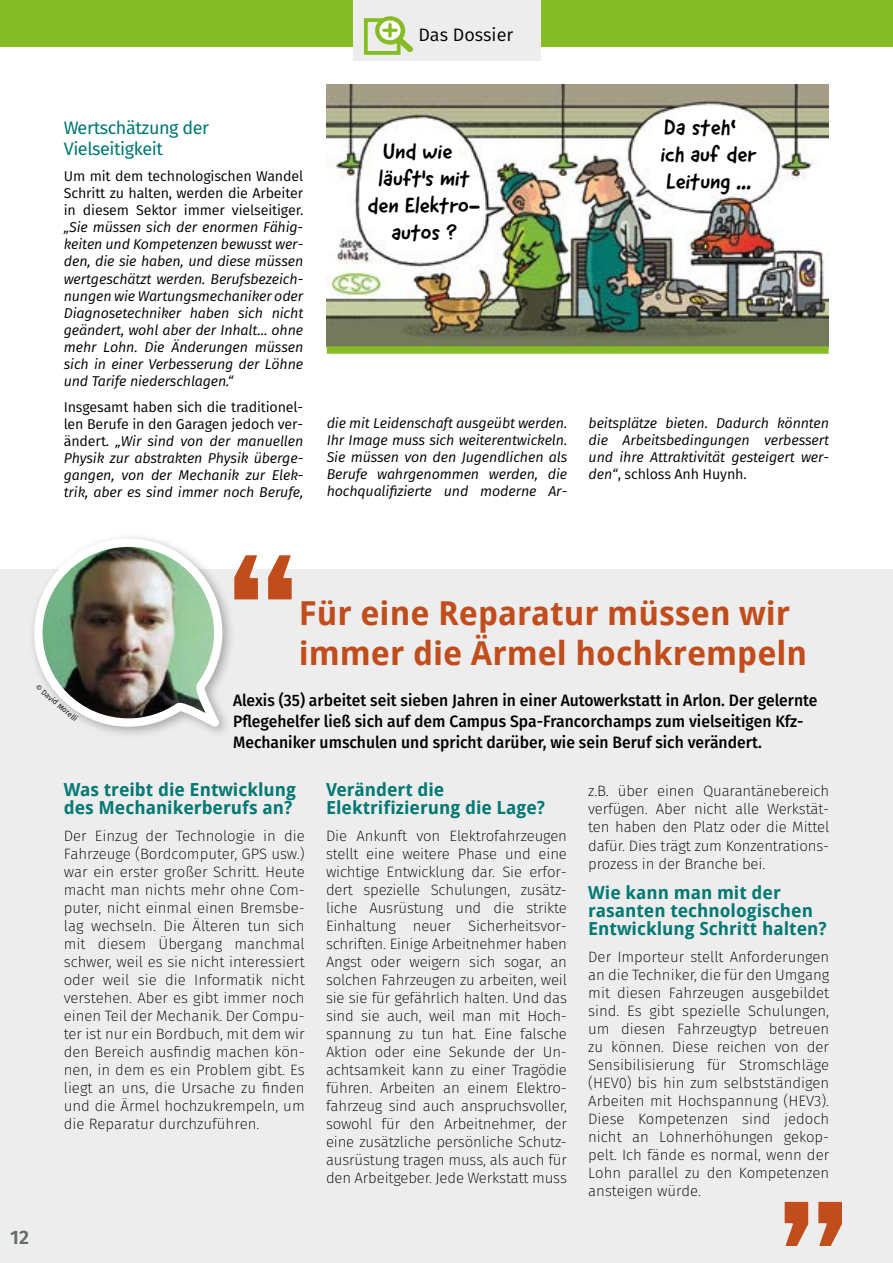
<style>
.page{position:relative;width:893px;height:1263px;background:#fff}
.page>*{position:absolute;margin:0;border:0;box-sizing:border-box;transform-origin:0 0}
.t1{font:700 33px/39.6px "Droid Sans";color:#c14d1d}
.t2{font:22.5px/27px "Good Dog New";color:#000;text-align:center}
.t3{font:600 19.5px "Fira Sans";color:#64696c}
.t4{font:700 18px/18px "Droid Sans";color:#007873}
.t5{font:18px/21.6px "Fira Sans";letter-spacing:-.025em;color:#007873}
.t6{font:18px "Fira Sans";color:#000}
.t7{font:500 16.5px/21px "Fira Sans";color:#000;scale:.95 1}
.t8{font:200 15px/18px "Fira Sans";letter-spacing:-.01em;color:#000;text-align:justify}
.t9{font:italic 14.25px/17.1px "Fira Sans";letter-spacing:-.01em;color:#000;text-align:justify}
.t10{font:14.25px/17.1px "Fira Sans";letter-spacing:-.01em;color:#000;text-align:justify}
.t11{font:7.5px "Fira Sans";color:#000}
.s1{font-style:normal}
</style>
<div class="page">
<div style="left:0;top:569px;width:893px;height:694px;background:#ededed"></div>
<div style="left:0;top:0;width:893px;height:47px;background:#86bc25"></div>
<div style="left:353px;top:0;width:188px;height:61px;background:#ededed"></div>
<svg style="left:364px;top:16px;width:49px;height:39px"></svg>
<img style="left:327px;top:85px;width:502px;height:261px">
<div style="left:327px;top:346px;width:502px;height:8px;background:#86bc25"></div>
<div style="left:29px;top:533px;width:207px;height:207px;background:#000;opacity:.3"></div>
<img style="left:30px;top:534px;width:197px;height:197px">
<svg style="left:234px;top:555px;width:58px;height:44px"></svg>
<svg style="left:785px;top:1202px;width:57px;height:44px"></svg>
<p class="t6" style="left:419px;top:21px;width:96px">Das Dossier</p>
<p class="t5" style="left:64px;top:116px;width:147px">Wertschätzung der<br>Vielseitigkeit</p>
<p class="t10" style="left:64px;top:167px;width:241px">Um mit dem technologischen Wandel Schritt zu halten, werden die Arbeiter in diesem Sektor immer vielseitiger.</p>
<p class="t9" style="left:64px;top:218px;width:241px">„Sie müssen sich der enormen Fähig&shy;keiten und Kompetenzen bewusst wer&shy;den, die sie haben, und diese müssen wertgeschätzt werden. Berufsbezeich&shy;nungen wie Wartungsmechaniker oder Diagnosetechniker haben sich nicht geändert, wohl aber der Inhalt… ohne mehr Lohn. Die Änderungen müssen sich in einer Verbesserung der Löhne und Tarife niederschlagen.“</p>
<p class="t9" style="left:64px;top:398px;width:241px"><span class="s1">Insgesamt haben sich die traditionel&shy;len Berufe in den Garagen jedoch ver&shy;ändert.</span> „Wir sind von der manuellen Physik zur abstrakten Physik überge&shy;gangen, von der Mechanik zur Elek&shy;trik, aber es sind immer noch Berufe,</p>
<h2 class="t2" style="left:368px;top:138px;width:114px">Und wie läuft's mit den Elektro&shy;autos ?</h2>
<h2 class="t2" style="left:661px;top:113px;width:98px;text-align:left">Da steh‘ ich auf der<br>Leitung ...</h2>
<p class="t9" style="left:327px;top:414px;width:242px">die mit Leidenschaft ausgeübt werden.<br>Ihr Image muss sich weiterentwickeln.<br>Sie müssen von den Jugendlichen als Berufe wahrgenommen werden, die hochqualifizierte und moderne Ar-</p>
<p class="t9" style="left:589px;top:414px;width:242px">beitsplätze bieten. Dadurch könnten die Arbeitsbedingungen verbessert und ihre Attraktivität gesteigert wer&shy;den“<span class="s1">, schloss Anh Huynh.</span></p>
<p class="t11" style="left:40px;top:682px;width:54px;rotate:40deg">© David Morelli</p>
<h1 class="t1" style="left:299px;top:593px;width:510px">Für eine Reparatur müssen wir immer die Ärmel hochkrempeln</h1>
<p class="t7" style="left:233px;top:689px;width:617px">Alexis (35) arbeitet seit sieben Jahren in einer Autowerkstatt in Arlon. Der gelernte<br>Pflegehelfer ließ sich auf dem Campus Spa-Francorchamps zum vielseitigen Kfz-<br>Mechaniker umschulen und spricht darüber, wie sein Beruf sich verändert.</p>
<h3 class="t3" style="left:10px;top:1221px;width:20px">12</h3>
<p class="t4" style="left:64px;top:780px;width:234px">Was treibt die Entwicklung des Mechanikerberufs an?</p>
<p class="t8" style="left:64px;top:826px;width:242px">Der Einzug der Technologie in die Fahrzeuge (Bordcomputer, GPS usw.) war ein erster großer Schritt. Heute macht man nichts mehr ohne Com&shy;puter, nicht einmal einen Bremsbe&shy;lag wechseln. Die Älteren tun sich mit diesem Übergang manchmal schwer, weil es sie nicht interessiert oder weil sie die Informatik nicht verstehen. Aber es gibt immer noch einen Teil der Mechanik. Der Compu&shy;ter ist nur ein Bordbuch, mit dem wir den Bereich ausfindig machen kön&shy;nen, in dem es ein Problem gibt. Es liegt an uns, die Ursache zu finden und die Ärmel hochzukrempeln, um die Reparatur durchzuführen.</p>
<p class="t4" style="left:326px;top:780px;width:221px">Verändert die<br>Elektrifizierung die Lage?</p>
<p class="t8" style="left:326px;top:826px;width:242px">Die Ankunft von Elektrofahrzeugen stellt eine weitere Phase und eine wichtige Entwicklung dar. Sie erfor&shy;dert spezielle Schulungen, zusätz&shy;liche Ausrüstung und die strikte Einhaltung neuer Sicherheitsvor&shy;schriften. Einige Arbeitnehmer haben Angst oder weigern sich sogar, an solchen Fahrzeugen zu arbeiten, weil sie sie für gefährlich halten. Und das sind sie auch, weil man mit Hoch&shy;spannung zu tun hat. Eine falsche Aktion oder eine Sekunde der Un&shy;achtsamkeit kann zu einer Tragödie führen. Arbeiten an einem Elektro&shy;fahrzeug sind auch anspruchsvoller, sowohl für den Arbeitnehmer, der eine zusätzliche persönliche Schutz&shy;ausrüstung tragen muss, als auch für den Arbeitgeber. Jede Werkstatt muss</p>
<p class="t8" style="left:588px;top:782px;width:242px">z.B. über einen Quarantänebereich verfügen. Aber nicht alle Werkstät&shy;ten haben den Platz oder die Mittel dafür. Dies trägt zum Konzentrations&shy;prozess in der Branche bei.</p>
<p class="t4" style="left:588px;top:883px;width:240px">Wie kann man mit der rasanten technologischen<br>Entwicklung Schritt halten?</p>
<p class="t8" style="left:588px;top:947px;width:242px">Der Importeur stellt Anforderungen an die Techniker, die für den Umgang mit diesen Fahrzeugen ausgebildet sind. Es gibt spezielle Schulungen, um diesen Fahrzeugtyp betreuen zu können. Diese reichen von der Sensibilisierung für Stromschläge (HEV0) bis hin zum selbstständigen Arbeiten mit Hochspannung (HEV3).<br>Diese Kompetenzen sind jedoch nicht an Lohnerhöhungen gekop&shy;pelt. Ich fände es normal, wenn der Lohn parallel zu den Kompetenzen ansteigen würde.</p>
</div>
